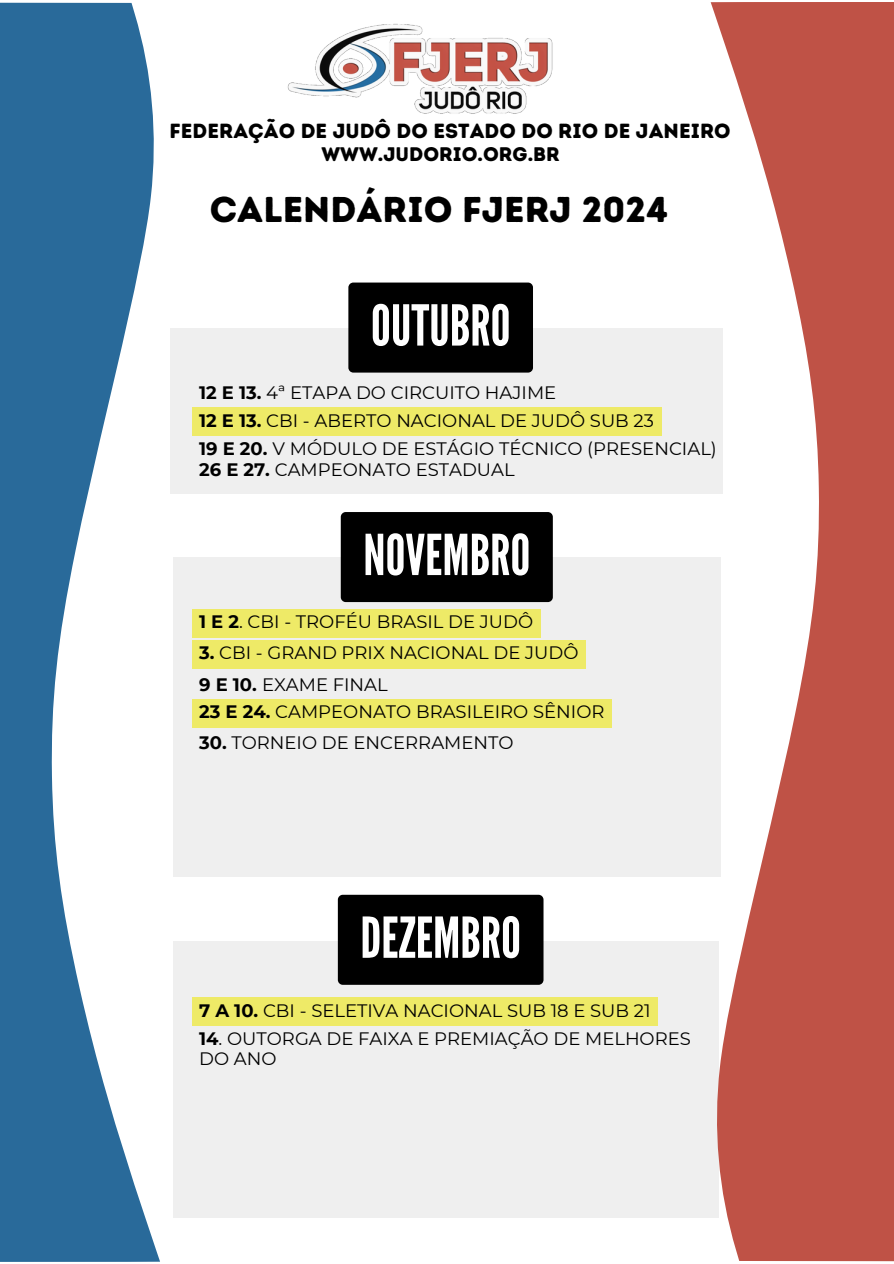
<style>
.page{position:relative;width:894px;height:1264px;background:#fff}
.page>*{position:absolute;margin:0;border:0;box-sizing:border-box;transform-origin:0 0}
.t1{font:56.25px "League Gothic";color:#fff}
.t2{font:35.85px "Intro Rust Base";color:#000}
.t3{font:20.4px "Intro Rust Base";color:#000}
.t4{font:19.65px "Intro Rust Base";color:#000}
.t5{font:18px/20.2px "Montserrat";color:#000}
.s1{font-weight:700}
</style>
<div class="page">
<div style="left:170px;top:328px;width:553px;height:165px;background:#efefef"></div>
<img style="left:287px;top:23px;width:266px;height:91px">
<div style="left:173px;top:557px;width:547px;height:319px;background:#efefef"></div>
<div style="left:173px;top:940px;width:545px;height:277px;background:#efefef"></div>
<svg style="left:0;top:2px;width:160px;height:1259px;fill:#296a9a"></svg>
<div style="left:348px;top:282px;width:185px;height:90px;background:#000;border-radius:5px"></div>
<svg style="left:710px;top:2px;width:183px;height:1259px;fill:#bf5246"></svg>
<div style="left:340px;top:512px;width:212px;height:90px;background:#000;border-radius:5px"></div>
<div style="left:338px;top:894px;width:205px;height:90px;background:#000;border-radius:5px"></div>
<div style="left:192px;top:609px;width:348px;height:28px;background:#eeea67"></div>
<div style="left:192px;top:640px;width:393px;height:28px;background:#eeea67"></div>
<div style="left:192px;top:997px;width:465px;height:28px;background:#eeea67"></div>
<div style="left:192px;top:407px;width:469px;height:29px;background:#eeea67"></div>
<div style="left:192px;top:699px;width:419px;height:28px;background:#eeea67"></div>
<h3 class="t3" style="left:169px;top:119px;width:562px">FEDERAÇÃO DE JUDÔ DO ESTADO DO RIO DE JANEIRO</h3>
<h3 class="t4" style="left:321px;top:142px;width:240px">WWW.JUDORIO.ORG.BR</h3>
<p class="t2" style="left:210px;top:188px;width:459px">CALENDÁRIO FJERJ 2024</p>
<p class="t1" style="left:371px;top:293px;width:141px">OUTUBRO</p>
<p class="t5" style="left:199px;top:382px;width:358px"><span class="s1">12 E 13.</span> 4ª ETAPA DO CIRCUITO HAJIME</p>
<p class="t5" style="left:199px;top:438px;width:519px"><span class="s1">19 E 20.</span> V MÓDULO DE ESTÁGIO TÉCNICO (PRESENCIAL)</p>
<p class="t5" style="left:199px;top:459px;width:317px"><span class="s1">26 E 27.</span> CAMPEONATO ESTADUAL</p>
<p class="t5" style="left:199px;top:410px;width:456px"><span class="s1">12 E 13.</span> CBI - ABERTO NACIONAL DE JUDÔ SUB 23</p>
<h2 class="t1" style="left:363px;top:522px;width:168px">NOVEMBRO</h2>
<p class="t5" style="left:199px;top:611px;width:335px"><span class="s1">1 E 2</span>. CBI - TROFÉU BRASIL DE JUDÔ</p>
<h1 class="t5" style="left:199px;top:643px;width:381px"><span class="s1">3.</span> CBI - GRAND PRIX NACIONAL DE JUDÔ</h1>
<p class="t5" style="left:199px;top:674px;width:190px"><span class="s1">9 E 10.</span> EXAME FINAL</p>
<h1 class="t5" style="left:199px;top:701px;width:407px"><span class="s1">23 E 24.</span> CAMPEONATO BRASILEIRO SÊNIOR</h1>
<p class="t5" style="left:199px;top:732px;width:316px"><span class="s1">30.</span> TORNEIO DE ENCERRAMENTO</p>
<h1 class="t1" style="left:360px;top:905px;width:162px">DEZEMBRO</h1>
<p class="t5" style="left:199px;top:1000px;width:453px"><span class="s1">7 A 10.</span> CBI - SELETIVA NACIONAL SUB 18 E SUB 21</p>
<p class="t5" style="left:199px;top:1028px;width:493px"><span class="s1">14</span>. OUTORGA DE FAIXA E PREMIAÇÃO DE MELHORES<br>DO ANO</p>
</div>
